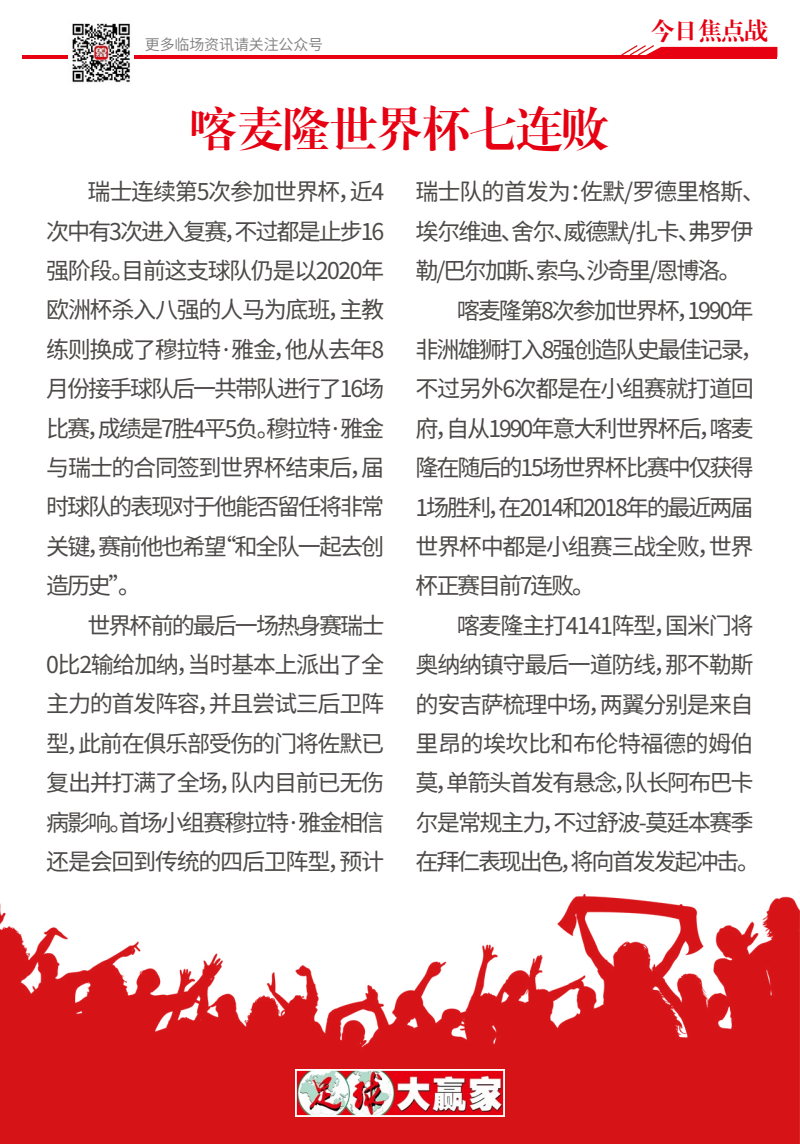
<style>
.page{position:relative;width:800px;height:1144px;background:#fff}
.page>*{position:absolute;margin:0;border:0;box-sizing:border-box;transform-origin:0 0}
.t1{font:46.88px "CT Biao Song SJ";letter-spacing:-.01em;color:#e60012}
.t2{font:23.75px "CT Biao Song SJ";letter-spacing:-.01em;color:#e60012}
.t3{font:23.12px/39.4px "Noto Sans Hans";letter-spacing:-.085em;color:#4c4948;text-align:justify}
.t4{font:23.12px/39.4px "Noto Sans Hans";letter-spacing:-.06em;color:#4c4948}
.t5{font:600 15px "Noto Sans Hans";letter-spacing:-.01em;color:#7d7d7d}
</style>
<div class="page">
<img style="left:0;top:892px;width:800px;height:252px">
<img style="left:298px;top:1072px;width:204px;height:42px">
<div style="left:295px;top:1069px;width:210px;height:48px;border:2px solid #fff"></div>
<hr style="left:22px;top:55px;width:755px;height:4px;background:#e60012">
<svg style="left:621px;top:45px;width:156px;height:10px"></svg>
<img style="left:68px;top:23px;width:66px;height:60px">
<p class="t5" style="left:145px;top:36px;width:180px">更多临场资讯请关注公众号</p>
<h1 class="t1" style="left:191px;top:105px;width:420px">喀麦隆世界杯七连败</h1>
<p class="t2" style="left:651px;top:19px;width:119px">今日焦点战</p>
<p class="t3" style="left:46px;top:173px;width:340px;text-indent:41px">瑞士连续第5次参加世界杯，近4次中有3次进入复赛，不过都是止步16强阶段。目前这支球队仍是以2020年欧洲杯杀入八强的人马为底班，主教练则换成了穆拉特·雅金，他从去年8月份接手球队后一共带队进行了16场比赛，成绩是7胜4平5负。穆拉特·雅金与瑞士的合同签到世界杯结束后，届时球队的表现对于他能否留任将非常关键，赛前他也希望“和全队一起去创造历史”。</p>
<p class="t3" style="left:46px;top:606px;width:340px;text-indent:41px">世界杯前的最后一场热身赛瑞士0比2输给加纳，当时基本上派出了全主力的首发阵容，并且尝试三后卫阵型，此前在俱乐部受伤的门将佐默已复出并打满了全场，队内目前已无伤病影响。首场小组赛穆拉特·雅金相信还是会回到传统的四后卫阵型，预计</p>
<p class="t3" style="left:416px;top:173px;width:351px;text-align:left">瑞士队的首发为：佐默/罗德里格斯、埃尔维迪、舍尔、威德默/扎卡、弗罗伊勒/巴尔加斯、索乌、沙奇里/恩博洛。</p>
<p class="t3" style="left:416px;top:291px;width:350px;text-align:left;text-indent:41px">喀麦隆第8次参加世界杯，1990年非洲雄狮打入8强创造队史最佳记录，不过另外6次都是在小组赛就打道回府，自从1990年意大利世界杯后，喀麦隆在随后的15场世界杯比赛中仅获得<br>1场胜利，在2014和2018年的最近两届世界杯中都是小组赛三战全败，世界杯正赛目前7连败。</p>
<p class="t4" style="left:416px;top:606px;width:346px;text-indent:41px">喀麦隆主打4141阵型，国米门将奥纳纳镇守最后一道防线，那不勒斯的安吉萨梳理中场，两翼分别是来自里昂的埃坎比和布伦特福德的姆伯莫，单箭头首发有悬念，队长阿布巴卡尔是常规主力，不过舒波-莫廷本赛季在拜仁表现出色，将向首发发起冲击。</p>
</div>
